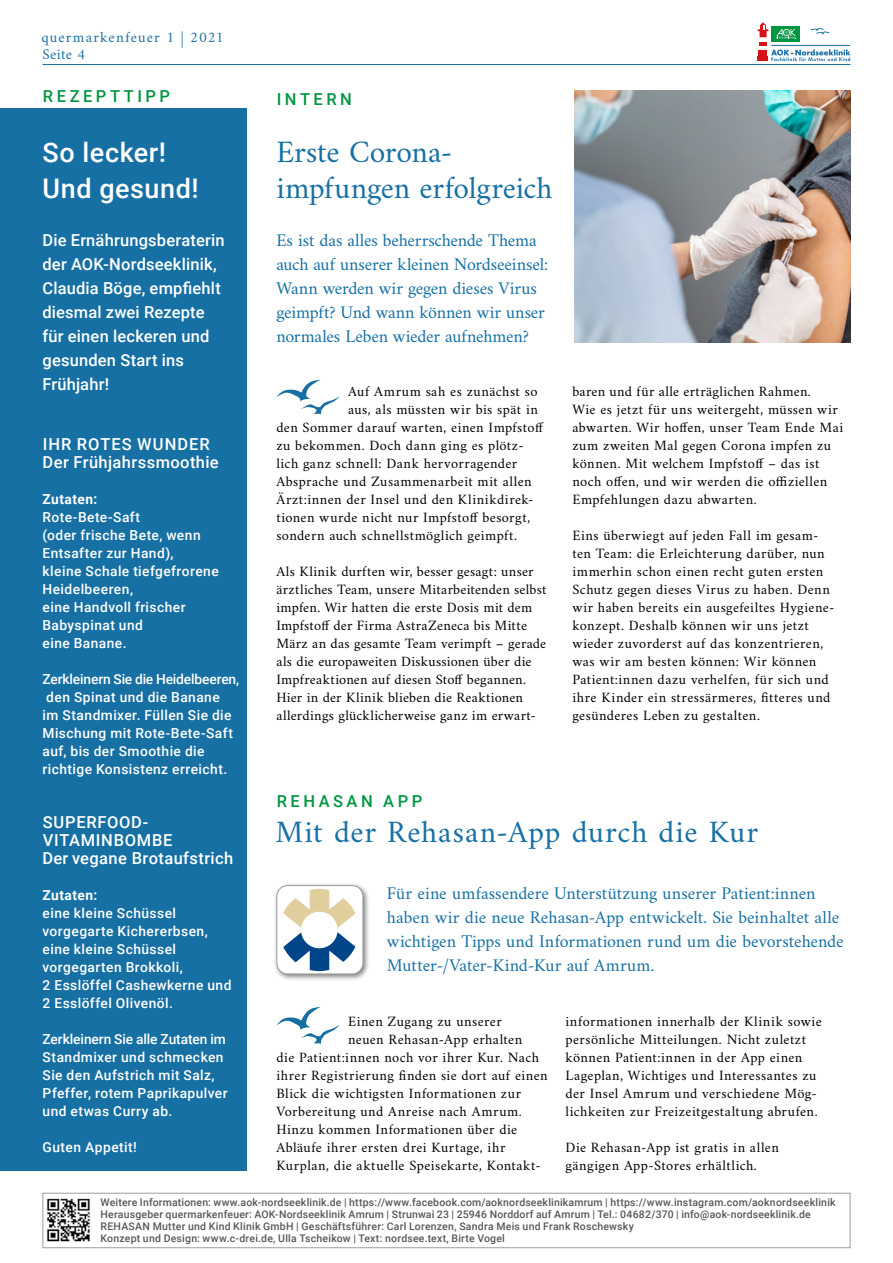
<style>
.page{position:relative;width:893px;height:1263px;background:#fff}
.page>*{position:absolute;margin:0;border:0;box-sizing:border-box;transform-origin:0 0}
.t1{font:31.5px/36px "Amiri";letter-spacing:.01em;color:#1770a4}
.t2{font:31.5px "Amiri";letter-spacing:.03em;color:#1770a4}
.t3{font:500 27px/36px "Roboto";letter-spacing:.02em;color:#fff}
.t4{font:18px/24px "Amiri";letter-spacing:-.005em;color:#1770a4}
.t5{font:500 16.5px/24px "Roboto";letter-spacing:.01em;color:#fff}
.t6{font:500 16.5px/18px "Roboto";letter-spacing:.03em;color:#fff}
.t7{font:500 16.5px "Roboto";letter-spacing:.215em;color:#009641}
.t8{font:15px/16.4px "Amiri";letter-spacing:.07em;color:#1770a4}
.t9{font:14.4px/18px "Amiri";letter-spacing:.025em;color:#000}
.t10{font:500 13.8px/18px "Roboto";letter-spacing:.03em;color:#fff}
.t11{font:700 13.8px "Roboto";letter-spacing:.035em;color:#fff}
.t12{font:500 10.5px/12px "Roboto";letter-spacing:.02em;color:#575756}
</style>
<div class="page">
<div style="left:0;top:108px;width:247px;height:1062px;background:#1770a4"></div>
<svg style="left:276px;top:1007px;width:64px;height:37px"></svg>
<div style="left:43px;top:1193px;width:807px;height:55px;border:1px solid #9d9d9c"></div>
<img style="left:46px;top:1198px;width:44px;height:43px">
<img style="left:574px;top:90px;width:276px;height:252px">
<div style="left:273px;top:882px;width:97px;height:99px;background:#000;opacity:.5"></div>
<div style="left:277px;top:885px;width:86px;height:89px;background:#fff;border-radius:11px"></div>
<svg style="left:283px;top:889px;width:72px;height:82px"></svg>
<div style="left:276px;top:885px;width:87px;height:89px;border:1px solid #9d9d9c;border-radius:11px"></div>
<svg style="left:276px;top:380px;width:64px;height:34px"></svg>
<hr style="left:43px;top:64px;width:807px;height:1px;background:#1770a4">
<svg style="left:758px;top:22px;width:92px;height:39px"></svg>
<p class="t8" style="left:41px;top:29px;width:184px">quermarkenfeuer 1 | 2021<br>Seite 4</p>
<p class="t7" style="left:43px;top:85px;width:129px">REZEPTTIPP</p>
<h2 class="t3" style="left:43px;top:133px;width:158px">So lecker!<br>Und gesund!</h2>
<p class="t5" style="left:43px;top:228px;width:184px">Die Ernährungsberaterin der AOK-Nordseeklinik,<br>Claudia Böge, empfiehlt diesmal zwei Rezepte für einen leckeren und gesunden Start ins<br>Frühjahr!</p>
<p class="t5" style="left:43px;top:435px;width:178px;line-height:18px">IHR ROTES WUNDER<br>Der Frühjahrssmoothie</p>
<p class="t11" style="left:43px;top:489px;width:56px">Zutaten:</p>
<p class="t10" style="left:43px;top:508px;width:178px">Rote-Bete-Saft<br>(oder frische Bete, wenn<br>Entsafter zur Hand),<br>kleine Schale tiefgefrorene<br>Heidelbeeren,<br>eine Handvoll frischer<br>Babyspinat und<br>eine Banane.</p>
<p class="t10" style="left:43px;top:670px;width:198px">Zerkleinern Sie die Heidelbeeren, den Spinat und die Banane<br>im Standmixer. Füllen Sie die<br>Mischung mit Rote-Bete-Saft auf, bis der Smoothie die richtige Konsistenz erreicht.</p>
<p class="t6" style="left:43px;top:813px;width:192px">SUPERFOOD-<br>VITAMINBOMBE<br>Der vegane Brotaufstrich</p>
<p class="t11" style="left:43px;top:885px;width:56px">Zutaten:</p>
<p class="t10" style="left:43px;top:904px;width:190px">eine kleine Schüssel vorgegarte Kichererbsen, eine kleine Schüssel vorgegarten Brokkoli,<br>2 Esslöffel Cashewkerne und<br>2 Esslöffel Olivenöl.</p>
<p class="t10" style="left:43px;top:1030px;width:187px">Zerkleinern Sie alle Zutaten im<br>Standmixer und schmecken<br>Sie den Aufstrich mit Salz,<br>Pfeffer, rotem Paprikapulver und etwas Curry ab.</p>
<p class="t10" style="left:43px;top:1138px;width:96px">Guten Appetit!</p>
<p class="t7" style="left:277px;top:87px;width:77px">INTERN</p>
<h1 class="t1" style="left:276px;top:133px;width:277px">Erste Corona&shy;impfungen erfolgreich</h1>
<p class="t4" style="left:276px;top:228px;width:273px">Es ist das alles beherrschende Thema auch auf unserer kleinen Nordseeinsel:<br>Wann werden wir gegen dieses Virus geimpft? Und wann können wir unser normales Leben wieder aufnehmen?</p>
<p class="t9" style="left:348px;top:382px;width:191px">Auf Amrum sah es zunächst so</p>
<p class="t9" style="left:348px;top:400px;width:191px">aus, als müssten wir bis spät in</p>
<p class="t9" style="left:276px;top:418px;width:269px">den Sommer darauf warten, einen Impfstoff</p>
<p class="t9" style="left:276px;top:436px;width:249px">zu bekommen. Doch dann ging es plötz-</p>
<p class="t9" style="left:276px;top:454px;width:242px">lich ganz schnell: Dank hervorragender</p>
<p class="t9" style="left:276px;top:472px;width:257px">Absprache und Zusammenarbeit mit allen</p>
<p class="t9" style="left:276px;top:490px;width:259px">Ärzt:innen der Insel und den Klinikdirek-</p>
<p class="t9" style="left:276px;top:508px;width:255px">tionen wurde nicht nur Impfstoff besorgt,</p>
<p class="t9" style="left:276px;top:526px;width:242px">sondern auch schnellstmöglich geimpft.</p>
<p class="t9" style="left:276px;top:562px;width:272px">Als Klinik durften wir, besser gesagt: unser ärztliches Team, unsere Mitarbeitenden selbst impfen. Wir hatten die erste Dosis mit dem Impfstoff der Firma AstraZeneca bis Mitte März an das gesamte Team verimpft – gerade als die europaweiten Diskussionen über die Impfreaktionen auf diesen Stoff begannen.<br>Hier in der Klinik blieben die Reaktionen allerdings glücklicherweise ganz im erwart-</p>
<p class="t9" style="left:572px;top:382px;width:272px">baren und für alle erträglichen Rahmen.<br>Wie es jetzt für uns weitergeht, müssen wir abwarten. Wir hoffen, unser Team Ende Mai zum zweiten Mal gegen Corona impfen zu können. Mit welchem Impfstoff – das ist noch offen, und wir werden die offiziellen Empfehlungen dazu abwarten.</p>
<p class="t9" style="left:572px;top:526px;width:264px">Eins überwiegt auf jeden Fall im gesam&shy;ten Team: die Erleichterung darüber, nun immerhin schon einen recht guten ersten Schutz gegen dieses Virus zu haben. Denn wir haben bereits ein ausgefeiltes Hygiene&shy;konzept. Deshalb können wir uns jetzt wieder zuvorderst auf das konzentrieren, was wir am besten können: Wir können Patient:innen dazu verhelfen, für sich und ihre Kinder ein stressärmeres, fitteres und gesünderes Leben zu gestalten.</p>
<p class="t7" style="left:277px;top:790px;width:147px">REHASAN APP</p>
<h1 class="t2" style="left:275px;top:813px;width:485px">Mit der Rehasan-App durch die Kur</h1>
<p class="t4" style="left:387px;top:881px;width:458px">Für eine umfassendere Unterstützung unserer Patient:innen haben wir die neue Rehasan-App entwickelt. Sie beinhaltet alle wichtigen Tipps und Informationen rund um die bevorstehende Mutter-/Vater-Kind-Kur auf Amrum.</p>
<p class="t9" style="left:348px;top:1012px;width:155px">Einen Zugang zu unserer</p>
<p class="t9" style="left:348px;top:1030px;width:176px">neuen Rehasan-App erhalten</p>
<p class="t9" style="left:276px;top:1048px;width:264px">die Patient:innen noch vor ihrer Kur. Nach</p>
<p class="t9" style="left:276px;top:1066px;width:273px">ihrer Registrierung finden sie dort auf einen</p>
<p class="t9" style="left:276px;top:1084px;width:246px">Blick die wichtigsten Informationen zur</p>
<p class="t9" style="left:276px;top:1102px;width:247px">Vorbereitung und Anreise nach Amrum.</p>
<p class="t9" style="left:276px;top:1120px;width:242px">Hinzu kommen Informationen über die</p>
<p class="t9" style="left:276px;top:1138px;width:231px">Abläufe ihrer ersten drei Kurtage, ihr</p>
<p class="t9" style="left:276px;top:1156px;width:266px">Kurplan, die aktuelle Speisekarte, Kontakt-</p>
<p class="t9" style="left:566px;top:1012px;width:258px">informationen innerhalb der Klinik sowie persönliche Mitteilungen. Nicht zuletzt können Patient:innen in der App einen Lageplan, Wichtiges und Interessantes zu der Insel Amrum und verschiedene Mög&shy;lichkeiten zur Freizeitgestaltung abrufen.</p>
<p class="t9" style="left:566px;top:1138px;width:215px">Die Rehasan-App ist gratis in allen gängigen App-Stores erhältlich.</p>
<p class="t12" style="left:101px;top:1196px;width:737px">Weitere Informationen: www.aok-nordseeklinik.de | https://www.facebook.com/aoknordseeklinikamrum | https://www.instagram.com/aoknordseeklinik Herausgeber quermarkenfeuer: AOK-Nordseeklinik Amrum | Strunwai 23 | 25946 Norddorf auf Amrum | Tel.: 04682/370 | info@aok-nordseeklinik.de REHASAN Mutter und Kind Klinik GmbH | Geschäftsführer: Carl Lorenzen, Sandra Meis und Frank Roschewsky<br>Konzept und Design: www.c-drei.de, Ulla Tscheikow | Text: nordsee.text, Birte Vogel</p>
</div>
